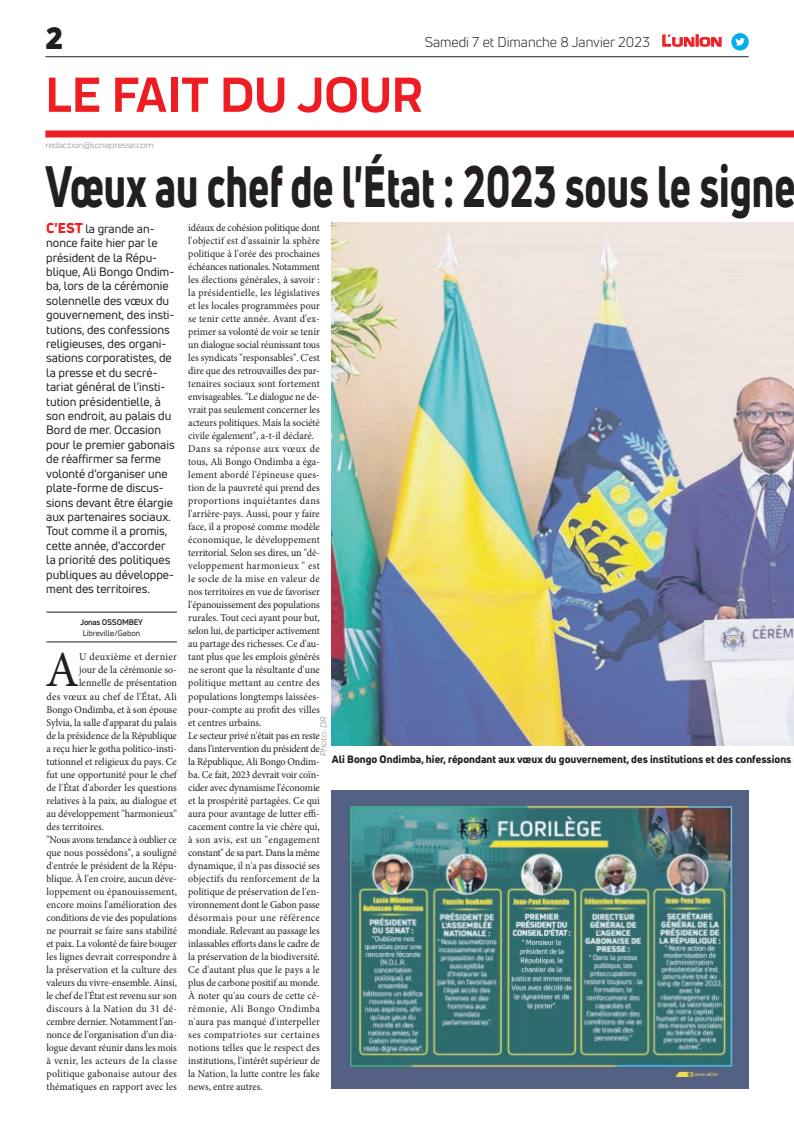
<style>
.page{position:relative;width:794px;height:1129px;background:#fff}
.page>*{position:absolute;margin:0;border:0;box-sizing:border-box;transform-origin:0 0}
.t1{font:800 57px "Uni Neue";color:#231f20;scale:.7 1}
.t2{font:700 51px "Praktika";color:#ee1d23}
.t3{font:50.5px "Minion Pro";color:#231f20;scale:.96 1}
.t4{font:900 30px "Uni Neue";color:#231f20}
.t5{font:14px "Uni Neue";color:#231f20}
.t6{font:12px/14.4px "Uni Neue";color:#231f20}
.t7{font:10.5px/13px "Minion Pro";color:#231f20;scale:.96 1}
.t8{font:800 10.5px "Uni Neue";color:#231f20}
.t9{font:10.5px "Minion Pro";letter-spacing:.03em;color:#231f20;scale:.96 1}
.t10{font:10.5px "Minion Pro";letter-spacing:-.02em;color:#231f20;scale:.96 1}
.t11{font:10.5px "Minion Pro";letter-spacing:.02em;color:#231f20;scale:.96 1}
.t12{font:10.5px "Minion Pro";letter-spacing:.035em;color:#231f20;scale:.96 1}
.t13{font:italic 9px "Praktika";color:#818386}
.t14{font:8px "Uni Neue";color:#231f20}
.t15{font:700 8px "Uni Neue";letter-spacing:-.02em;color:#231f20}
.s1{font-family:"Eurostile";font-weight:600;font-size:14.9px;color:#ee1d23}
.s2{font-family:"Eurostile";font-weight:600;font-size:11.4px;color:#ee1d23}
.s3{font-weight:800;font-size:14px;color:#ee1d23}
</style>
<div class="page">
<hr style="left:45px;top:56px;width:703px;height:1px;background:#231f20">
<img style="left:332px;top:790px;width:416px;height:298px">
<svg style="left:662px;top:34px;width:60px;height:13px"></svg>
<div style="left:731px;top:33px;width:17px;height:18px;background:#00aeef;border-radius:50%"></div>
<svg style="left:735px;top:38px;width:10px;height:8px"></svg>
<div style="left:45px;top:130px;width:749px;height:7px;background:#ee1d23"></div>
<hr style="left:46px;top:641px;width:131px;height:1px;background:#231f20">
<hr style="left:46px;top:612px;width:131px;height:1px;background:#231f20">
<img style="left:331px;top:222px;width:463px;height:523px">
<h3 class="t4" style="left:45px;top:17px;width:19px">2</h3>
<h2 class="t2" style="left:45px;top:54px;width:378px">LE FAIT DU JOUR</h2>
<p class="t13" style="left:45px;top:139px;width:110px">redaction@sonapresse.com</p>
<h3 class="t5" style="left:425px;top:33px;width:299px">Samedi 7 et Dimanche 8 Janvier 2023 <span class="s1">L</span><span class="s2">UNION</span></h3>
<h1 class="t1" style="left:46px;top:148px;width:1073px">Vœux au chef de l'État : 2023 sous le signe</h1>
<p class="t6" style="left:46px;top:221px;width:130px"><span class="s3">C'EST</span> la grande an&shy;nonce faite hier par le président de la Répu&shy;blique, Ali Bongo Ondim&shy;ba, lors de la cérémonie solennelle des vœux du gouvernement, des insti&shy;tutions, des confessions religieuses, des organi&shy;sations corporatistes, de la presse et du secré&shy;tariat général de l'insti&shy;tution présidentielle, à son endroit, au palais du<br>Bord de mer. Occasion pour le premier gabonais de réaffirmer sa ferme volonté d'organiser une plate-forme de discus&shy;sions devant être élargie aux partenaires sociaux.<br>Tout comme il a promis, cette année, d'accorder la priorité des politiques publiques au développe&shy;ment des territoires.</p>
<p class="t15" style="left:80px;top:617px;width:64px">Jonas OSSOMBEY</p>
<p class="t14" style="left:83px;top:627px;width:59px">Libreville/Gabon</p>
<p class="t7" style="left:188px;top:221px;width:139px">idéaux de cohésion politique dont l'objectif est d'assainir la sphère politique à l'orée des prochaines échéances nationales. Notamment les élections générales, à savoir : la présidentielle, les législatives et les locales programmées pour se tenir cette année. Avant d'ex&shy;primer sa volonté de voir se tenir un dialogue social réunissant tous les syndicats "responsables". C'est dire que des retrouvailles des par&shy;tenaires sociaux sont fortement envisageables. "Le dialogue ne de&shy;vrait pas seulement concerner les acteurs politiques. Mais la société civile également", a-t-il déclaré.<br>Dans sa réponse aux vœux de tous, Ali Bongo Ondimba a éga&shy;lement abordé l'épineuse ques&shy;tion de la pauvreté qui prend des proportions inquiétantes dans l'arrière-pays. Aussi, pour y faire face, il a proposé comme modèle économique, le développement territorial. Selon ses dires, un "dé&shy;veloppement harmonieux " est le socle de la mise en valeur de nos territoires en vue de favoriser l'épanouissement des populations rurales. Tout ceci ayant pour but, selon lui, de participer activement au partage des richesses. Ce d'au&shy;tant plus que les emplois générés ne seront que la résultante d'une politique mettant au centre des populations longtemps laissées&shy;pour-compte au profit des villes et centres urbains.<br>Le secteur privé n'était pas en reste dans l'intervention du président de la République, Ali Bongo Ondim&shy;ba. Ce fait, 2023 devrait voir coïn&shy;cider avec dynamisme l'économie et la prospérité partagées. Ce qui aura pour avantage de lutter effi&shy;cacement contre la vie chère qui, à son avis, est un "engagement constant" de sa part. Dans la même dynamique, il n'a pas dissocié ses objectifs du renforcement de la politique de préservation de l'en&shy;vironnement dont le Gabon passe désormais pour une référence mondiale. Relevant au passage les inlassables efforts dans le cadre de la préservation de la biodiversité.<br>Ce d'autant plus que le pays a le plus de carbone positif au monde.<br>À noter qu'au cours de cette cé&shy;rémonie, Ali Bongo Ondimba n'aura pas manqué d'interpeller ses compatriotes sur certaines notions telles que le respect des institutions, l'intérêt supérieur de la Nation, la lutte contre les fake news, entre autres.</p>
<h3 class="t3" style="left:46px;top:636px;width:36px">A</h3>
<p class="t12" style="left:79px;top:650px;width:103px">U deuxième et dernier</p>
<p class="t7" style="left:79px;top:663px;width:103px">jour de la cérémonie so-</p>
<p class="t7" style="left:79px;top:676px;width:103px">lennelle de présentation</p>
<p class="t9" style="left:46px;top:689px;width:137px">des vœux au chef de l'État, Ali</p>
<p class="t7" style="left:46px;top:702px;width:137px">Bongo Ondimba, et à son épouse</p>
<p class="t7" style="left:46px;top:715px;width:137px">Sylvia, la salle d'apparat du palais</p>
<p class="t7" style="left:46px;top:728px;width:137px">de la présidence de la République</p>
<p class="t7" style="left:46px;top:741px;width:137px">a reçu hier le gotha politico-insti-</p>
<p class="t7" style="left:46px;top:754px;width:137px">tutionnel et religieux du pays. Ce</p>
<p class="t7" style="left:46px;top:767px;width:137px">fut une opportunité pour le chef</p>
<p class="t7" style="left:46px;top:780px;width:137px">de l'État d'aborder les questions</p>
<p class="t7" style="left:46px;top:793px;width:137px">relatives à la paix, au dialogue et</p>
<p class="t7" style="left:46px;top:806px;width:137px">au développement "harmonieux"</p>
<p class="t7" style="left:46px;top:819px;width:62px">des territoires.</p>
<p class="t10" style="left:46px;top:832px;width:137px">"Nous avons tendance à oublier ce</p>
<p class="t7" style="left:46px;top:845px;width:137px">que nous possédons", a souligné</p>
<p class="t7" style="left:46px;top:858px;width:137px">d'entrée le président de la Répu-</p>
<p class="t7" style="left:46px;top:871px;width:137px">blique. À l'en croire, aucun déve-</p>
<p class="t7" style="left:46px;top:884px;width:137px">loppement ou épanouissement,</p>
<p class="t7" style="left:46px;top:897px;width:137px">encore moins l'amélioration des</p>
<p class="t7" style="left:46px;top:910px;width:137px">conditions de vie des populations</p>
<p class="t7" style="left:46px;top:923px;width:137px">ne pourrait se faire sans stabilité</p>
<p class="t7" style="left:46px;top:936px;width:137px">et paix. La volonté de faire bouger</p>
<p class="t7" style="left:46px;top:949px;width:137px">les lignes devrait correspondre à</p>
<p class="t7" style="left:46px;top:962px;width:137px">la préservation et la culture des</p>
<p class="t7" style="left:46px;top:975px;width:137px">valeurs du vivre-ensemble. Ainsi,</p>
<p class="t7" style="left:46px;top:988px;width:137px">le chef de l'État est revenu sur son</p>
<p class="t9" style="left:46px;top:1001px;width:137px">discours à la Nation du 31 dé-</p>
<p class="t7" style="left:46px;top:1014px;width:137px">cembre dernier. Notamment l'an-</p>
<p class="t7" style="left:46px;top:1027px;width:137px">nonce de l'organisation d'un dia-</p>
<p class="t7" style="left:46px;top:1040px;width:137px">logue devant réunir dans les mois</p>
<p class="t9" style="left:46px;top:1053px;width:137px">à venir, les acteurs de la classe</p>
<p class="t11" style="left:46px;top:1066px;width:137px">politique gabonaise autour des</p>
<p class="t7" style="left:46px;top:1079px;width:137px">thématiques en rapport avec les</p>
<p class="t13" style="left:317px;top:755px;width:41px;rotate:-90deg">Photo : DR</p>
<p class="t8" style="left:332px;top:752px;width:461px">Ali Bongo Ondimba, hier, répondant aux vœux du gouvernement, des institutions et des confessions</p>
</div>
